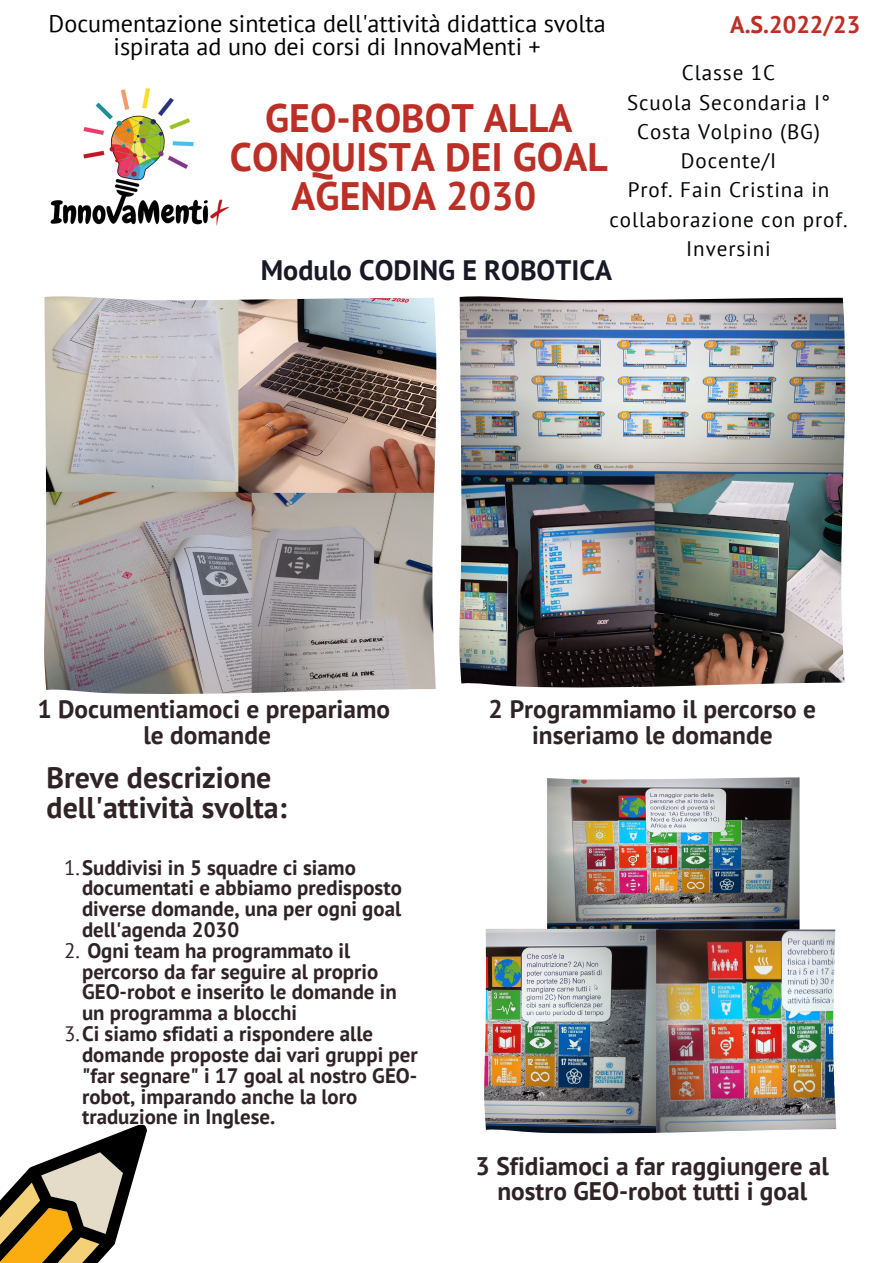
<style>
.page{position:relative;width:893px;height:1263px;background:#fff}
.page>*{position:absolute;margin:0;border:0;box-sizing:border-box;transform-origin:0 0}
.t1{font:700 39.67px/39.4px "PT Sans";color:#bb2f27;text-align:center}
.t2{font:700 29.85px/29.8px "PT Sans";color:#2f2325}
.t3{font:700 28.12px "PT Sans";color:#171a26}
.t4{font:700 25.35px/25.3px "PT Sans";color:#2f2325;text-align:center}
.t5{font:24.15px "PT Sans";color:#000}
.t6{font:700 23.92px "PT Sans";color:#bb2f27}
.t7{font:21.08px/29.2px "PT Sans";letter-spacing:.045em;color:#030404;text-align:center}
.t8{font:700 20.85px/20.9px "PT Sans";color:#2f2325}
.s1{font-weight:400}
</style>
<div class="page">
<img style="left:44px;top:296px;width:393px;height:398px">
<img style="left:459px;top:296px;width:386px;height:391px">
<img style="left:484px;top:777px;width:353px;height:356px">
<img style="left:50px;top:88px;width:180px;height:138px">
<svg style="left:0;top:1124px;width:147px;height:139px"></svg>
<p class="t5" style="left:49px;top:7px;width:558px">Documentazione sintetica dell'attività didattica svolta</p>
<p class="t5" style="left:114px;top:31px;width:429px">ispirata ad uno dei corsi di InnovaMenti +</p>
<p class="t6" style="left:730px;top:8px;width:132px">A.S.2022/23</p>
<p class="t7" style="left:682px;top:58px;width:95px">Classe 1C</p>
<p class="t7" style="left:627px;top:87px;width:204px">Scuola Secondaria I°</p>
<p class="t7" style="left:637px;top:116px;width:184px">Costa Volpino (BG)</p>
<p class="t7" style="left:681px;top:146px;width:97px">Docente/I</p>
<p class="t7" style="left:609px;top:175px;width:239px">Prof. Fain Cristina in collaborazione con prof.<br>Inversini</p>
<p class="t1" style="left:230px;top:97px;width:379px">GEO-ROBOT ALLA<br>CONQUISTA DEI GOAL<br>AGENDA 2030</p>
<p class="t3" style="left:261px;top:252px;width:353px">Modulo CODING E ROBOTICA</p>
<p class="t4" style="left:37px;top:696px;width:354px">1 Documentiamoci e prepariamo le domande</p>
<p class="t2" style="left:47px;top:762px;width:242px">Breve descrizione dell'attività svolta:</p>
<p class="t8" style="left:82px;top:856px;width:321px;text-indent:-18px"><span class="s1">1.</span>Suddivisi in 5 squadre ci siamo documentati e abbiamo predisposto diverse domande, una per ogni goal dell'agenda 2030</p>
<p class="t8" style="left:82px;top:940px;width:316px;text-indent:-18px"><span class="s1">2.</span> Ogni team ha programmato il percorso da far seguire al proprio<br>GEO-robot e inserito le domande in un programma a blocchi</p>
<p class="t8" style="left:82px;top:1023px;width:337px;text-indent:-18px"><span class="s1">3.</span>Ci siamo sfidati a rispondere alle domande proposte dai vari gruppi per "far segnare" i 17 goal al nostro GEO&shy;robot, imparando anche la loro traduzione in Inglese.</p>
<p class="t4" style="left:488px;top:696px;width:329px">2 Programmiamo il percorso e inseriamo le domande</p>
<p class="t4" style="left:475px;top:1152px;width:355px">3 Sfidiamoci a far raggiungere al nostro GEO-robot tutti i goal</p>
</div>
